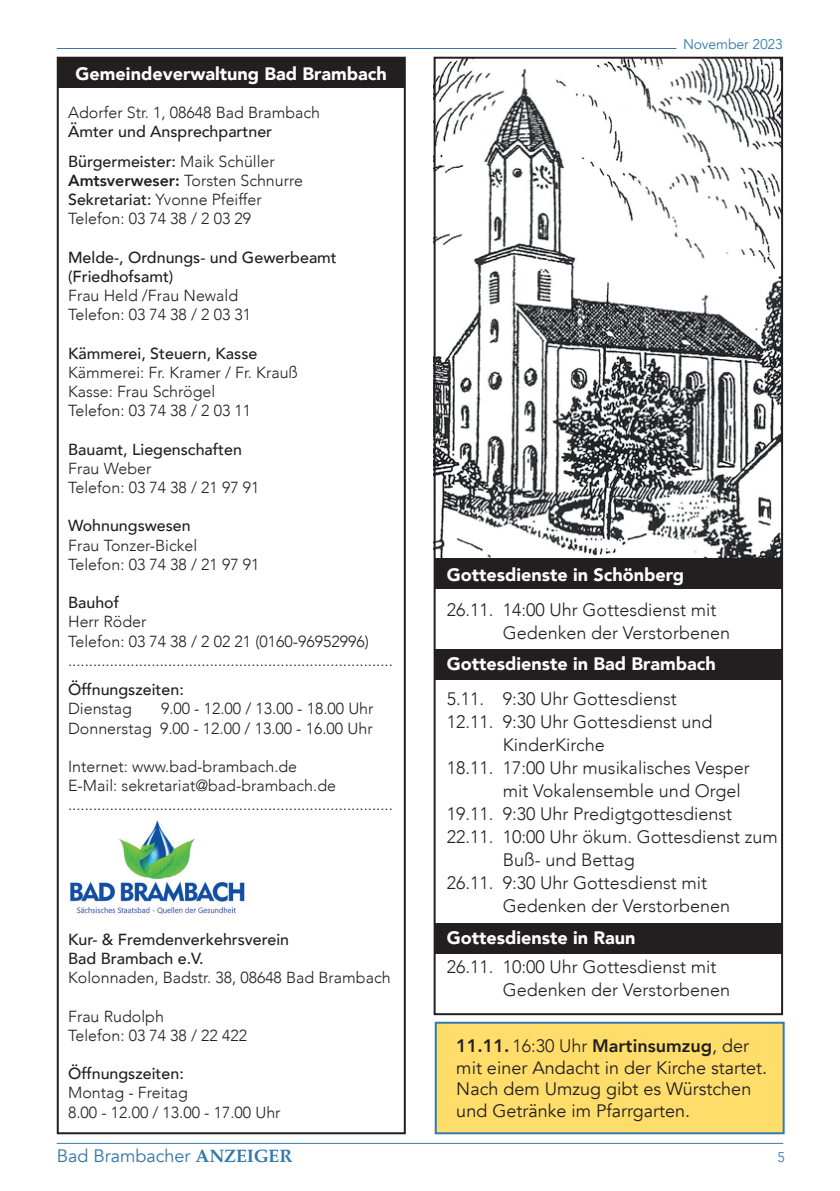
<style>
.page{position:relative;width:840px;height:1191px;background:#fff}
.page>*{position:absolute;margin:0;border:0;box-sizing:border-box;transform-origin:0 0}
.t1{font:300 18px/23px "Avenir";color:#231f20}
.t2{font:18px/21.6px "Avenir";color:#231f20}
.t3{font:900 18px "Avenir";color:#fff}
.t4{font:18px "Avenir";color:#3576a9}
.t5{font:300 16px/19.2px "Avenir";color:#231f20}
.t6{font:500 16px/19.2px "Avenir";color:#231f20}
.t7{font:14px "Avenir";letter-spacing:-.01em;color:#3379ad}
.t8{font:300 14px "Avenir";color:#3379ad}
.s1{font-weight:300}
.s2{font-weight:800}
.s3{font-weight:500}
.s4{font-family:"Palatino";font-weight:700;color:#3379ad}
</style>
<div class="page">
<hr style="left:57px;top:1143px;width:725px;height:1px;background:#3379ad">
<hr style="left:57px;top:48px;width:619px;height:1px;background:#3379ad">
<img style="left:436px;top:60px;width:343px;height:498px">
<div style="left:433px;top:57px;width:349px;height:958px;border:2px solid #231f20"></div>
<div style="left:434px;top:923px;width:348px;height:30px;background:#231f20"></div>
<div style="left:434px;top:649px;width:348px;height:30px;background:#231f20"></div>
<div style="left:434px;top:558px;width:348px;height:31px;background:#231f20"></div>
<div style="left:58px;top:57px;width:346px;height:31px;background:#231f20"></div>
<div style="left:57px;top:57px;width:348px;height:1077px;border:2px solid #231f20"></div>
<img style="left:70px;top:820px;width:175px;height:94px">
<div style="left:434px;top:1021px;width:350px;height:113px;background:#ffdd6b;border:2px solid #3379ad"></div>
<p class="t3" style="left:76px;top:59px;width:313px">Gemeindeverwaltung Bad Brambach</p>
<p class="t5" style="left:68px;top:103px;width:253px">Adorfer Str. 1, 08648 Bad Brambach</p>
<p class="t6" style="left:68px;top:116px;width:208px;line-height:29.2px">Ämter und Ansprechpartner<br>Bürgermeister: <span class="s1">Maik Schüller</span></p>
<p class="t5" style="left:68px;top:171px;width:236px"><span class="s2">Amtsverweser:</span> Torsten Schnurre<br><span class="s3">Sekretariat:</span> Yvonne Pfeiffer<br>Telefon: 03 74 38 / 2 03 29</p>
<p class="t6" style="left:68px;top:246px;width:270px">Melde-, Ordnungs- und Gewerbeamt (Friedhofsamt)</p>
<p class="t5" style="left:68px;top:286px;width:184px">Frau Held /Frau Newald<br>Telefon: 03 74 38 / 2 03 31</p>
<p class="t6" style="left:68px;top:342px;width:191px">Kämmerei, Steuern, Kasse</p>
<p class="t5" style="left:68px;top:363px;width:231px">Kämmerei: Fr. Kramer / Fr. Krauß<br>Kasse: Frau Schrögel<br>Telefon: 03 74 38 / 2 03 11</p>
<p class="t6" style="left:68px;top:438px;width:175px">Bauamt, Liegenschaften</p>
<p class="t5" style="left:68px;top:459px;width:193px">Frau Weber<br>Telefon: 03 74 38 / 21 97 91</p>
<p class="t6" style="left:68px;top:515px;width:124px">Wohnungswesen</p>
<p class="t5" style="left:68px;top:535px;width:193px">Frau Tonzer-Bickel<br>Telefon: 03 74 38 / 21 97 91</p>
<p class="t6" style="left:68px;top:592px;width:53px">Bauhof</p>
<p class="t5" style="left:68px;top:612px;width:326px">Herr Röder<br>Telefon: 03 74 38 / 2 02 21 (0160-96952996) ..............................................................................</p>
<p class="t6" style="left:68px;top:679px;width:117px">Öffnungszeiten:</p>
<p class="t5" style="left:68px;top:699px;width:65px">Dienstag</p>
<p class="t5" style="left:68px;top:699px;width:307px;text-align:right">9.00 - 12.00 / 13.00 - 18.00 Uhr<br>Donnerstag 9.00 - 12.00 / 13.00 - 16.00 Uhr</p>
<p class="t5" style="left:68px;top:757px;width:326px">Internet: www.bad-brambach.de<br>E-Mail: sekretariat@bad-brambach.de ..............................................................................</p>
<p class="t6" style="left:68px;top:928px;width:222px">Kur- &amp; Fremdenverkehrsverein<br>Bad Brambach e.V.</p>
<p class="t5" style="left:68px;top:968px;width:324px">Kolonnaden, Badstr. 38, 08648 Bad Brambach</p>
<p class="t5" style="left:68px;top:1006px;width:180px">Frau Rudolph<br>Telefon: 03 74 38 / 22 422</p>
<p class="t6" style="left:68px;top:1063px;width:117px">Öffnungszeiten:</p>
<p class="t5" style="left:68px;top:1083px;width:214px">Montag - Freitag<br>8.00 - 12.00 / 13.00 - 17.00 Uhr</p>
<p class="t7" style="left:682px;top:36px;width:101px">November 2023</p>
<p class="t3" style="left:446px;top:559px;width:239px">Gottesdienste in Schönberg</p>
<p class="t1" style="left:502px;top:598px;width:229px;text-indent:-56px">26.11. 14:00 Uhr Gottesdienst mit<br>Gedenken der Verstorbenen</p>
<p class="t3" style="left:446px;top:648px;width:270px">Gottesdienste in Bad Brambach</p>
<p class="t1" style="left:446px;top:687px;width:231px">5.11. 9:30 Uhr Gottesdienst</p>
<p class="t1" style="left:446px;top:710px;width:267px">12.11. 9:30 Uhr Gottesdienst und</p>
<p class="t1" style="left:502px;top:733px;width:103px">KinderKirche</p>
<p class="t1" style="left:446px;top:756px;width:304px">18.11. 17:00 Uhr musikalisches Vesper</p>
<p class="t1" style="left:502px;top:779px;width:239px">mit Vokalensemble und Orgel</p>
<p class="t1" style="left:446px;top:802px;width:287px">19.11. 9:30 Uhr Predigtgottesdienst</p>
<p class="t1" style="left:446px;top:825px;width:332px">22.11. 10:00 Uhr ökum. Gottesdienst zum</p>
<p class="t1" style="left:502px;top:848px;width:134px">Buß- und Bettag</p>
<p class="t1" style="left:446px;top:871px;width:262px">26.11. 9:30 Uhr Gottesdienst mit</p>
<p class="t1" style="left:502px;top:894px;width:229px">Gedenken der Verstorbenen</p>
<p class="t3" style="left:446px;top:922px;width:190px">Gottesdienste in Raun</p>
<p class="t1" style="left:502px;top:955px;width:229px;text-indent:-56px">26.11. 10:00 Uhr Gottesdienst mit<br>Gedenken der Verstorbenen</p>
<p class="t2" style="left:456px;top:1035px;width:312px"><span class="s2">11.11.</span> <span class="s1">16:30 Uhr</span> <span class="s2">Martinsumzug</span>, der mit einer Andacht in der Kirche startet.<br>Nach dem Umzug gibt es Würstchen und Getränke im Pfarrgarten.</p>
<p class="t4" style="left:57px;top:1145px;width:237px">Bad Brambacher <span class="s4">ANZEIGER</span></p>
<p class="t8" style="left:776px;top:1149px;width:9px">5</p>
</div>
